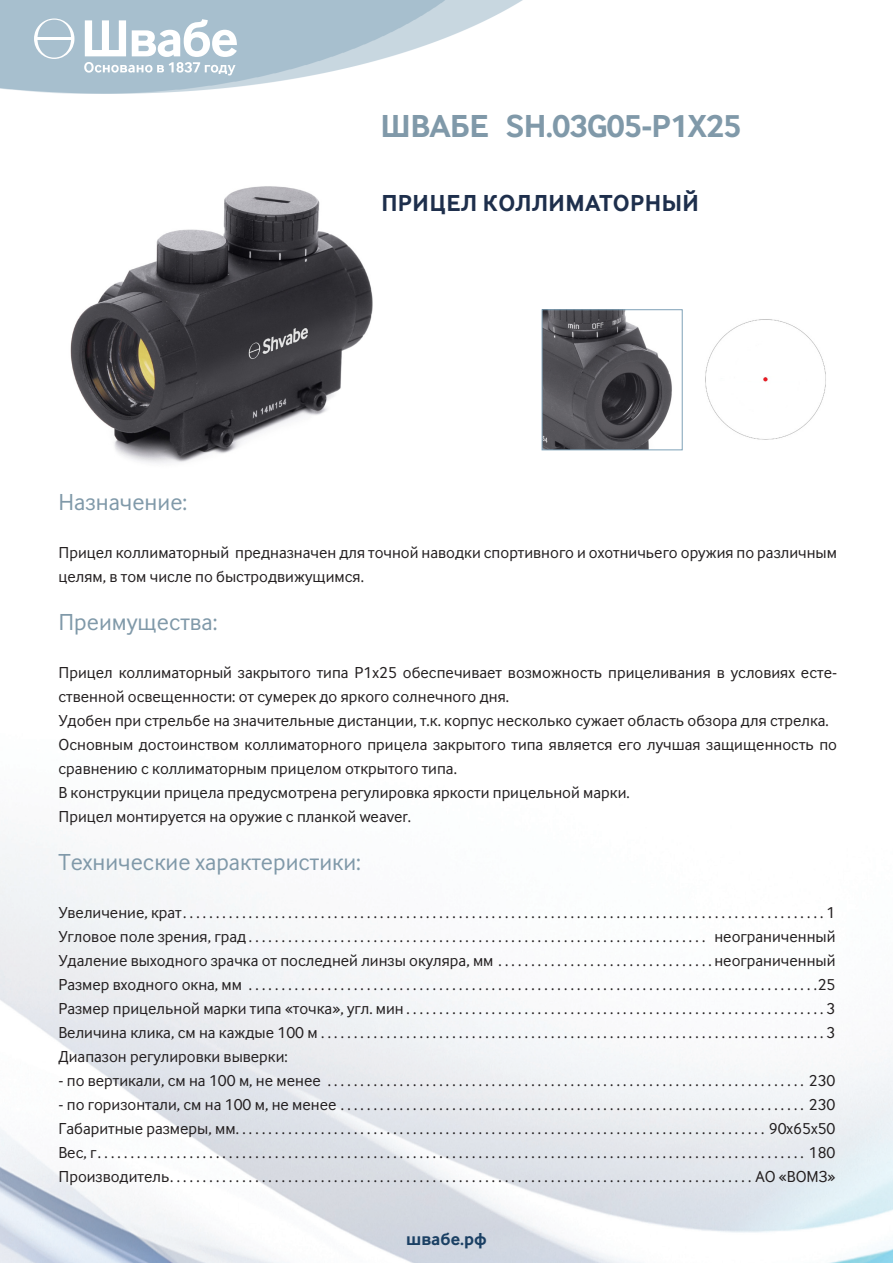
<style>
.page{position:relative;width:893px;height:1263px;background:#fff}
.page>*{position:absolute;margin:0;border:0;box-sizing:border-box;transform-origin:0 0}
.Заголовок_в_артикуле{font:700 33px "Inter Face Corp";letter-spacing:-.02em;color:#8099a9}
.Подзаголовок_2{font:24px "Inter Face Corp";color:#8099a9}
.Заголовок_в_артикуле-2{font:700 24px "Inter Face Corp";letter-spacing:.02em;color:#1e2f4c}
.tabl_text2{font:700 18px "Inter Face Corp";color:#1b4064}
.tabl_text3{font:16.5px "Inter Face Corp";color:#231f20}
.Основной_текст{font:16.5px/24px "Inter Face Corp";color:#231f20}
</style>
<div class="page">
<img style="left:0;top:309px;width:893px;height:954px">
<img style="left:0;top:0;width:523px;height:94px">
<svg style="left:34px;top:18px;width:40px;height:41px"></svg>
<svg style="left:84px;top:19px;width:153px;height:56px"></svg>
<img style="left:47px;top:186px;width:348px;height:295px">
<img style="left:544px;top:311px;width:136px;height:137px">
<div style="left:542px;top:309px;width:140px;height:141px;border:1px solid #7ea1b7"></div>
<img style="left:705px;top:319px;width:122px;height:122px">
<p class="Заголовок_в_артикуле" style="left:381px;top:107px;width:362px">ШВАБЕ SH.03G05-Р1X25</p>
<p class="Заголовок_в_артикуле-2" style="left:381px;top:189px;width:319px">ПРИЦЕЛ КОЛЛИМАТОРНЫЙ</p>
<p class="Подзаголовок_2" style="left:58px;top:488px;width:130px">Назначение:</p>
<p class="Основной_текст" style="left:58px;top:540px;width:780px">Прицел коллиматорный предназначен для точной наводки спортивного и охотничьего оружия по различным целям, в том числе по быстродвижущимся.</p>
<p class="Подзаголовок_2" style="left:58px;top:608px;width:161px">Преимущества:</p>
<p class="Основной_текст" style="left:58px;top:660px;width:780px">Прицел коллиматорный закрытого типа Р1х25 обеспечивает возможность прицеливания в условиях есте&shy;ственной освещенности: от сумерек до яркого солнечного дня.</p>
<p class="Основной_текст" style="left:58px;top:708px;width:770px">Удобен при стрельбе на значительные дистанции, т.к. корпус несколько сужает область обзора для стрелка.</p>
<p class="Основной_текст" style="left:58px;top:732px;width:780px">Основным достоинством коллиматорного прицела закрытого типа является его лучшая защищенность по сравнению с коллиматорным прицелом открытого типа.</p>
<p class="Основной_текст" style="left:58px;top:780px;width:571px">В конструкции прицела предусмотрена регулировка яркости прицельной марки.</p>
<p class="Основной_текст" style="left:58px;top:804px;width:353px">Прицел монтируется на оружие с планкой weaver.</p>
<p class="Подзаголовок_2" style="left:58px;top:848px;width:304px">Технические характеристики:</p>
<p class="tabl_text3" style="left:58px;top:903px;width:778px">Увеличение, крат . . . . . . . . . . . . . . . . . . . . . . . . . . . . . . . . . . . . . . . . . . . . . . . . . . . . . . . . . . . . . . . . . . . . . . . . . . . . . . . . . . . . . . . . . . . . . . . . . 1</p>
<p class="tabl_text3" style="left:58px;top:927px;width:779px">Угловое поле зрения, град . . . . . . . . . . . . . . . . . . . . . . . . . . . . . . . . . . . . . . . . . . . . . . . . . . . . . . . . . . . . . . . . . . . . . . неограниченный</p>
<p class="tabl_text3" style="left:58px;top:951px;width:779px">Удаление выходного зрачка от последней линзы окуляра, мм . . . . . . . . . . . . . . . . . . . . . . . . . . . . . . . . неограниченный</p>
<p class="tabl_text3" style="left:58px;top:975px;width:779px">Размер входного окна, мм . . . . . . . . . . . . . . . . . . . . . . . . . . . . . . . . . . . . . . . . . . . . . . . . . . . . . . . . . . . . . . . . . . . . . . . . . . . . . . . . . . . . . . 25</p>
<p class="tabl_text3" style="left:58px;top:999px;width:779px">Размер прицельной марки типа «точка», угл. мин . . . . . . . . . . . . . . . . . . . . . . . . . . . . . . . . . . . . . . . . . . . . . . . . . . . . . . . . . . . . . . . 3</p>
<p class="tabl_text3" style="left:58px;top:1023px;width:779px">Величина клика, см на каждые 100 м . . . . . . . . . . . . . . . . . . . . . . . . . . . . . . . . . . . . . . . . . . . . . . . . . . . . . . . . . . . . . . . . . . . . . . . . . . . . 3</p>
<p class="tabl_text3" style="left:58px;top:1047px;width:231px">Диапазон регулировки выверки:</p>
<p class="tabl_text3" style="left:58px;top:1071px;width:779px">- по вертикали, см на 100 м, не менее . . . . . . . . . . . . . . . . . . . . . . . . . . . . . . . . . . . . . . . . . . . . . . . . . . . . . . . . . . . . . . . . . . . . . . . . . 230</p>
<p class="tabl_text3" style="left:58px;top:1095px;width:779px">- по горизонтали, см на 100 м, не менее . . . . . . . . . . . . . . . . . . . . . . . . . . . . . . . . . . . . . . . . . . . . . . . . . . . . . . . . . . . . . . . . . . . . . . . 230</p>
<p class="tabl_text3" style="left:58px;top:1119px;width:779px">Габаритные размеры, мм . . . . . . . . . . . . . . . . . . . . . . . . . . . . . . . . . . . . . . . . . . . . . . . . . . . . . . . . . . . . . . . . . . . . . . . . . . . . . . . . . 90х65х50</p>
<p class="tabl_text3" style="left:58px;top:1143px;width:779px">Вес, г . . . . . . . . . . . . . . . . . . . . . . . . . . . . . . . . . . . . . . . . . . . . . . . . . . . . . . . . . . . . . . . . . . . . . . . . . . . . . . . . . . . . . . . . . . . . . . . . . . . . . . . . . . . . 180</p>
<p class="tabl_text3" style="left:58px;top:1167px;width:779px">Производитель . . . . . . . . . . . . . . . . . . . . . . . . . . . . . . . . . . . . . . . . . . . . . . . . . . . . . . . . . . . . . . . . . . . . . . . . . . . . . . . . . . . . . . . . . АО «ВОМЗ»</p>
<p class="tabl_text2" style="left:406px;top:1228px;width:82px">швабе.рф</p>
</div>
